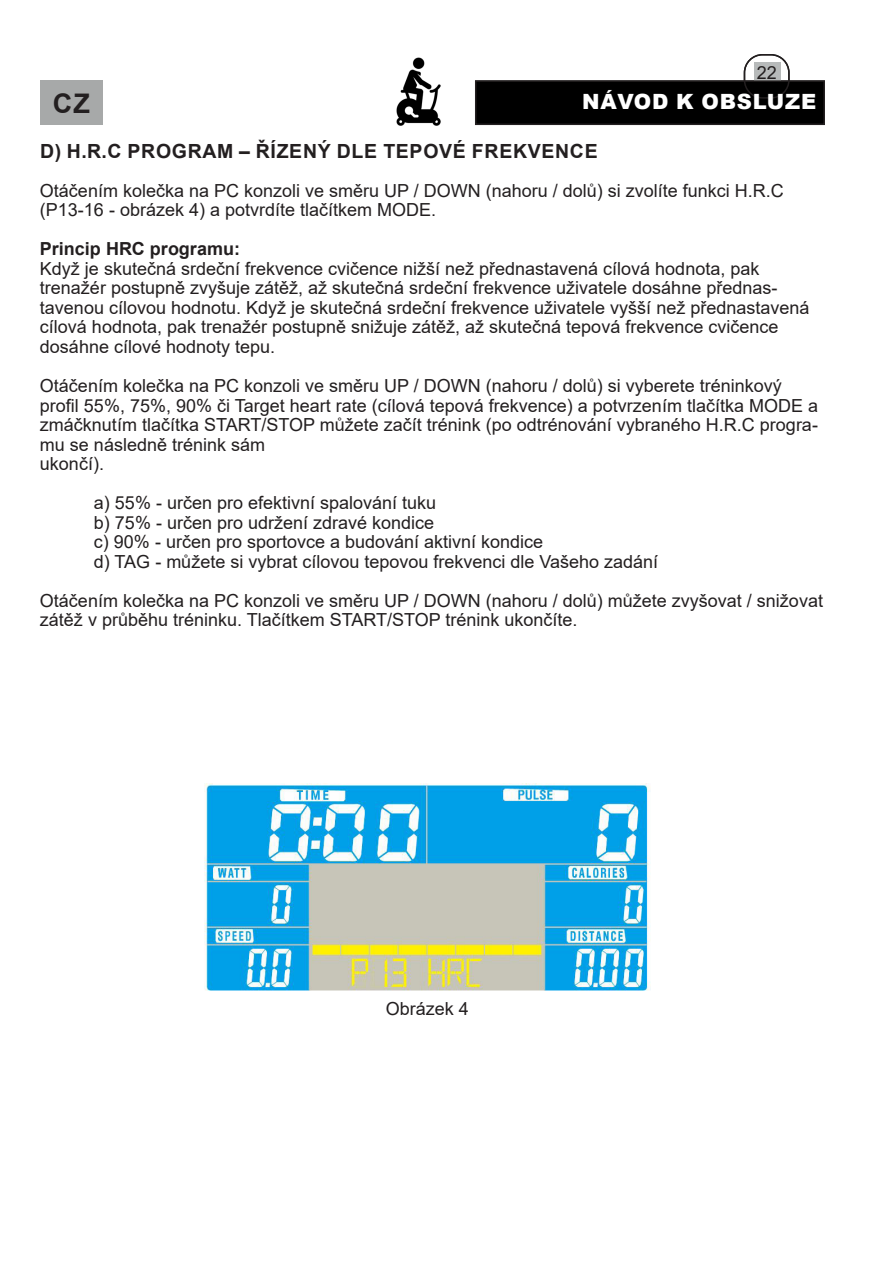
<style>
.page{position:relative;width:893px;height:1263px;background:#fff}
.page>*{position:absolute;margin:0;border:0;box-sizing:border-box;transform-origin:0 0}
.t1{font:700 27px "Arial";color:#231f20}
.Title_2_-_List{font:900 21px "Arial";letter-spacing:.035em;color:#fff}
.Title_3_-_Subsection{font:700 19.5px "Arial";letter-spacing:.035em;color:#231f20}
.Text{font:18px/19.5px "Arial";color:#231f20}
.Text-2{font:700 18px "Arial";color:#231f20}
</style>
<div class="page">
<div style="left:754px;top:62px;width:26px;height:21px;background:#b7baba"></div>
<div style="left:476px;top:81px;width:348px;height:43px;background:#000"></div>
<div style="left:475px;top:80px;width:350px;height:45px;border:2px solid #231f20"></div>
<div style="left:744px;top:54px;width:46px;height:45px;border:2px solid #231f20;border-radius:18px"></div>
<img style="left:204px;top:783px;width:447px;height:208px">
<img style="left:396px;top:57px;width:45px;height:68px">
<div style="left:40px;top:80px;width:63px;height:45px;background:#a7a9a9"></div>
<p class="Text" style="left:757px;top:62px;width:22px">22</p>
<p class="t1" style="left:53px;top:84px;width:38px">CZ</p>
<p class="Title_2_-_List" style="left:582px;top:87px;width:235px">NÁVOD K OBSLUZE</p>
<p class="Title_3_-_Subsection" style="left:40px;top:137px;width:559px">D) H.R.C PROGRAM – ŘÍZENÝ DLE TEPOVÉ FREKVENCE</p>
<p class="Text" style="left:40px;top:181px;width:745px">Otáčením kolečka na PC konzoli ve směru UP / DOWN (nahoru / dolů) si zvolíte funkci H.R.C (P13-16 - obrázek 4) a potvrdíte tlačítkem MODE.</p>
<p class="Text-2" style="left:40px;top:236px;width:202px">Princip HRC programu:</p>
<p class="Text" style="left:40px;top:259px;width:771px">Když je skutečná srdeční frekvence cvičence nižší než přednastavená cílová hodnota, pak trenažér postupně zvyšuje zátěž, až skutečná srdeční frekvence uživatele dosáhne přednas&shy;tavenou cílovou hodnotu. Když je skutečná srdeční frekvence uživatele vyšší než přednastavená cílová hodnota, pak trenažér postupně snižuje zátěž, až skutečná tepová frekvence cvičence dosáhne cílové hodnoty tepu.</p>
<p class="Text" style="left:40px;top:376px;width:780px">Otáčením kolečka na PC konzoli ve směru UP / DOWN (nahoru / dolů) si vyberete tréninkový profil 55%, 75%, 90% či Target heart rate (cílová tepová frekvence) a potvrzením tlačítka MODE a zmáčknutím tlačítka START/STOP můžete začít trénink (po odtrénování vybraného H.R.C progra&shy;mu se následně trénink sám</p>
<p class="Text" style="left:40px;top:454px;width:66px">ukončí).</p>
<p class="Text" style="left:94px;top:493px;width:344px">a) 55% - určen pro efektivní spalování tuku</p>
<p class="Text" style="left:94px;top:512px;width:342px">b) 75% - určen pro udržení zdravé kondice</p>
<p class="Text" style="left:94px;top:532px;width:451px">c) 90% - určen pro sportovce a budování aktivní kondice</p>
<p class="Text" style="left:94px;top:551px;width:566px">d) TAG - můžete si vybrat cílovou tepovou frekvenci dle Vašeho zadání</p>
<p class="Text" style="left:40px;top:590px;width:784px">Otáčením kolečka na PC konzoli ve směru UP / DOWN (nahoru / dolů) můžete zvyšovat / snižovat zátěž v průběhu tréninku. Tlačítkem START/STOP trénink ukončíte.</p>
<p class="Text" style="left:386px;top:999px;width:85px">Obrázek 4</p>
</div>
